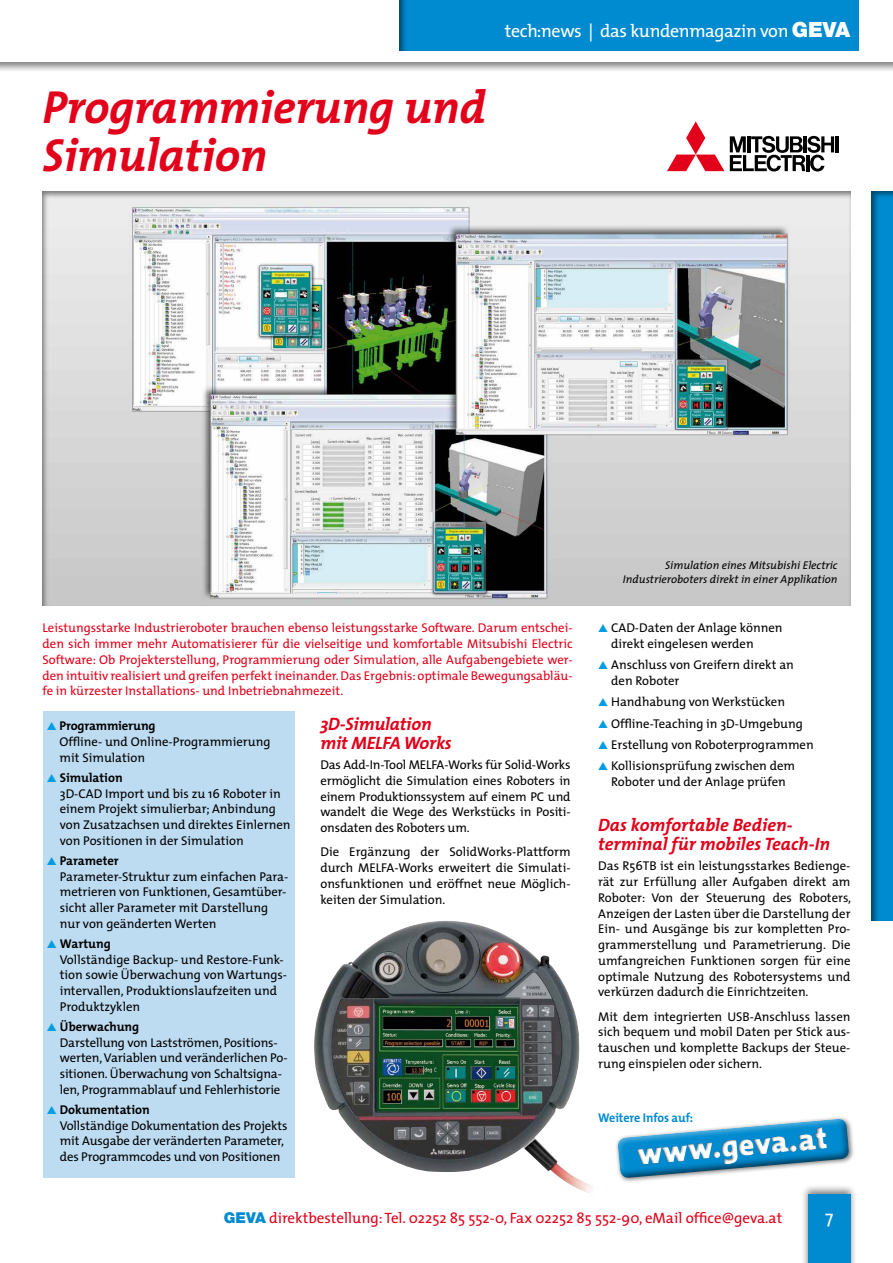
<style>
.page{position:relative;width:893px;height:1263px;background:#fff}
.page>*{position:absolute;margin:0;border:0;box-sizing:border-box;transform-origin:0 0}
.t1{font:italic 700 46.5px/48px "The Mix";letter-spacing:-.005em;color:#e2001a}
.t2{font:900 31.5px "The Mix";color:#fff}
.t3{font:italic 700 18px/19.5px "The Mix";color:#e2001a}
.t4{font:18px "The Mix";letter-spacing:-.02em;color:#fff}
.t5{font:15px "The Mix";color:#e2001a}
.t6{font:12.75px/15.8px "The Mix";color:#000}
.t7{font:12.75px/15.8px "The Mix";color:#e2001a;text-align:justify}
.t8{font:700 12.75px "The Mix";letter-spacing:-.005em;color:#008bd0;scale:.95 1}
.t9{font:italic 11.25px/13.5px "The Mix";color:#000;text-align:right}
.s1{font-family:"Helvetica Neue";font-weight:900;font-size:21px}
.s2{color:#009ee0}
.s3{font-weight:700}
.s4{font-family:"Helvetica Neue";font-weight:900;color:#008bd0}
</style>
<div class="page">
<div style="left:43px;top:711px;width:252px;height:467px;background:#bddbf1"></div>
<div style="left:42px;top:190px;width:809px;height:416px;background:#000;opacity:.5"></div>
<img style="left:314px;top:921px;width:277px;height:272px">
<svg style="left:616px;top:1117px;width:238px;height:65px"></svg>
<svg style="left:667px;top:121px;width:57px;height:50px"></svg>
<hr style="left:835px;top:136px;width:4px;height:16px;background:#000">
<svg style="left:730px;top:136px;width:104px;height:35px"></svg>
<div style="left:0;top:0;width:893px;height:73px;background:#000;opacity:.5"></div>
<div style="left:0;top:0;width:893px;height:62px;background:#fff"></div>
<div style="left:801px;top:1183px;width:56px;height:80px;background:#000;opacity:.5"></div>
<div style="left:808px;top:1195px;width:42px;height:68px;background:#008bd0"></div>
<div style="left:867px;top:188px;width:26px;height:734px;background:#000;opacity:.5"></div>
<div style="left:397px;top:0;width:463px;height:54px;background:#008bd0"></div>
<h1 class="t1" style="left:43px;top:82px;width:445px">Programmierung und<br>Simulation</h1>
<h3 class="t4" style="left:505px;top:16px;width:347px">tech:news | das kundenmagazin von <span class="s1">GEVA</span></h3>
<p class="t9" style="left:623px;top:558px;width:216px">Simulation eines Mitsubishi Electric<br>Industrieroboters direkt in einer Applikation</p>
<p class="t7" style="left:42px;top:620px;width:532px">Leistungsstarke Industrieroboter brauchen ebenso leistungsstarke Software. Darum entschei&shy;den sich immer mehr Automatisierer für die vielseitige und komfortable Mitsubishi Electric Software: Ob Projekterstellung, Programmierung oder Simulation, alle Aufgabengebiete wer&shy;den intuitiv realisiert und greifen perfekt ineinander.Das Ergebnis:optimale Bewegungsabläu&shy;fe in kürzester Installations- und Inbetriebnahmezeit.</p>
<p class="t6" style="left:60px;top:718px;width:212px;text-indent:-13px"><span class="s2">▲</span> <span class="s3">Programmierung<br></span>Offline- und Online-Programmierung mit Simulation</p>
<p class="t6" style="left:60px;top:769px;width:232px;text-indent:-13px"><span class="s2">▲</span> <span class="s3">Simulation<br></span>3D-CAD Import und bis zu 16 Roboter in einem Projekt simulierbar; Anbindung von Zusatzachsen und direktes Einlernen von Positionen in der Simulation</p>
<p class="t6" style="left:60px;top:852px;width:230px;text-indent:-13px"><span class="s2">▲</span> <span class="s3">Parameter<br></span>Parameter-Struktur zum einfachen Para&shy;metrieren von Funktionen, Gesamtüber&shy;sicht aller Parameter mit Darstellung nur von geänderten Werten</p>
<p class="t6" style="left:60px;top:935px;width:229px;text-indent:-13px"><span class="s2">▲</span> <span class="s3">Wartung<br></span>Vollständige Backup- und Restore-Funk&shy;tion sowie Überwachung von Wartungs&shy;intervallen, Produktionslaufzeiten und<br>Produktzyklen</p>
<p class="t6" style="left:60px;top:1018px;width:229px;text-indent:-13px"><span class="s2">▲</span> <span class="s3">Überwachung<br></span>Darstellung von Lastströmen, Positions&shy;werten,Variablen und veränderlichen Po&shy;sitionen. Überwachung von Schaltsigna&shy;len, Programmablauf und Fehlerhistorie</p>
<p class="t6" style="left:60px;top:1101px;width:229px;text-indent:-13px"><span class="s2">▲</span> <span class="s3">Dokumentation<br></span>Vollständige Dokumentation des Projekts mit Ausgabe der veränderten Parameter, des Programmcodes und von Positionen</p>
<h3 class="t3" style="left:320px;top:713px;width:133px">3D-Simulation mit MELFA Works</h3>
<p class="t6" style="left:320px;top:757px;width:252px;text-align:justify">Das Add-In-Tool MELFA-Works für Solid-Works ermöglicht die Simulation eines Roboters in einem Produktionssystem auf einem PC und wandelt die Wege des Werkstücks in Positi&shy;onsdaten des Roboters um.</p>
<p class="t6" style="left:320px;top:844px;width:252px;text-align:justify">Die Ergänzung der SolidWorks-Plattform durch MELFA-Works erweitert die Simulati&shy;onsfunktionen und eröffnet neue Möglich&shy;keiten der Simulation.</p>
<p class="t6" style="left:611px;top:620px;width:173px;text-indent:-13px"><span class="s2">▲</span> CAD-Daten der Anlage können direkt eingelesen werden</p>
<p class="t6" style="left:611px;top:657px;width:184px;text-indent:-13px"><span class="s2">▲</span> Anschluss von Greifern direkt an den Roboter</p>
<p class="t6" style="left:598px;top:694px;width:188px"><span class="s2">▲</span> Handhabung von Werkstücken</p>
<p class="t6" style="left:598px;top:715px;width:206px"><span class="s2">▲</span> Offline-Teaching in 3D-Umgebung</p>
<p class="t6" style="left:598px;top:736px;width:217px"><span class="s2">▲</span> Erstellung von Roboterprogrammen</p>
<p class="t6" style="left:598px;top:758px;width:198px;text-align:center"><span class="s2">▲</span> Kollisionsprüfung zwischen dem<br>Roboter und der Anlage prüfen</p>
<h3 class="t3" style="left:598px;top:815px;width:233px">Das komfortable Bedien&shy;terminal für mobiles Teach-In</h3>
<p class="t6" style="left:598px;top:858px;width:254px;text-align:justify">Das R56TB ist ein leistungsstarkes Bedienge&shy;rät zur Erfüllung aller Aufgaben direkt am Roboter: Von der Steuerung des Roboters, Anzeigen der Lasten über die Darstellung der Ein- und Ausgänge bis zur kompletten Pro&shy;grammerstellung und Parametrierung. Die umfangreichen Funktionen sorgen für eine optimale Nutzung des Robotersystems und verkürzen dadurch die Einrichtzeiten.</p>
<p class="t6" style="left:598px;top:1008px;width:254px;text-align:justify">Mit dem integrierten USB-Anschluss lassen sich bequem und mobil Daten per Stick aus&shy;tauschen und komplette Backups der Steue&shy;rung einspielen oder sichern.</p>
<p class="t8" style="left:598px;top:1107px;width:101px">Weitere Infos auf:</p>
<h2 class="t2" style="left:635px;top:1127px;width:192px;rotate:-5deg">www.geva.at</h2>
<p class="t5" style="left:224px;top:1205px;width:560px"><span class="s4">GEVA</span> direktbestellung: Tel. 02252 85 552-0, Fax 02252 85 552-90, eMail office@geva.at</p>
<h3 class="t4" style="left:825px;top:1201px;width:10px">7</h3>
</div>
